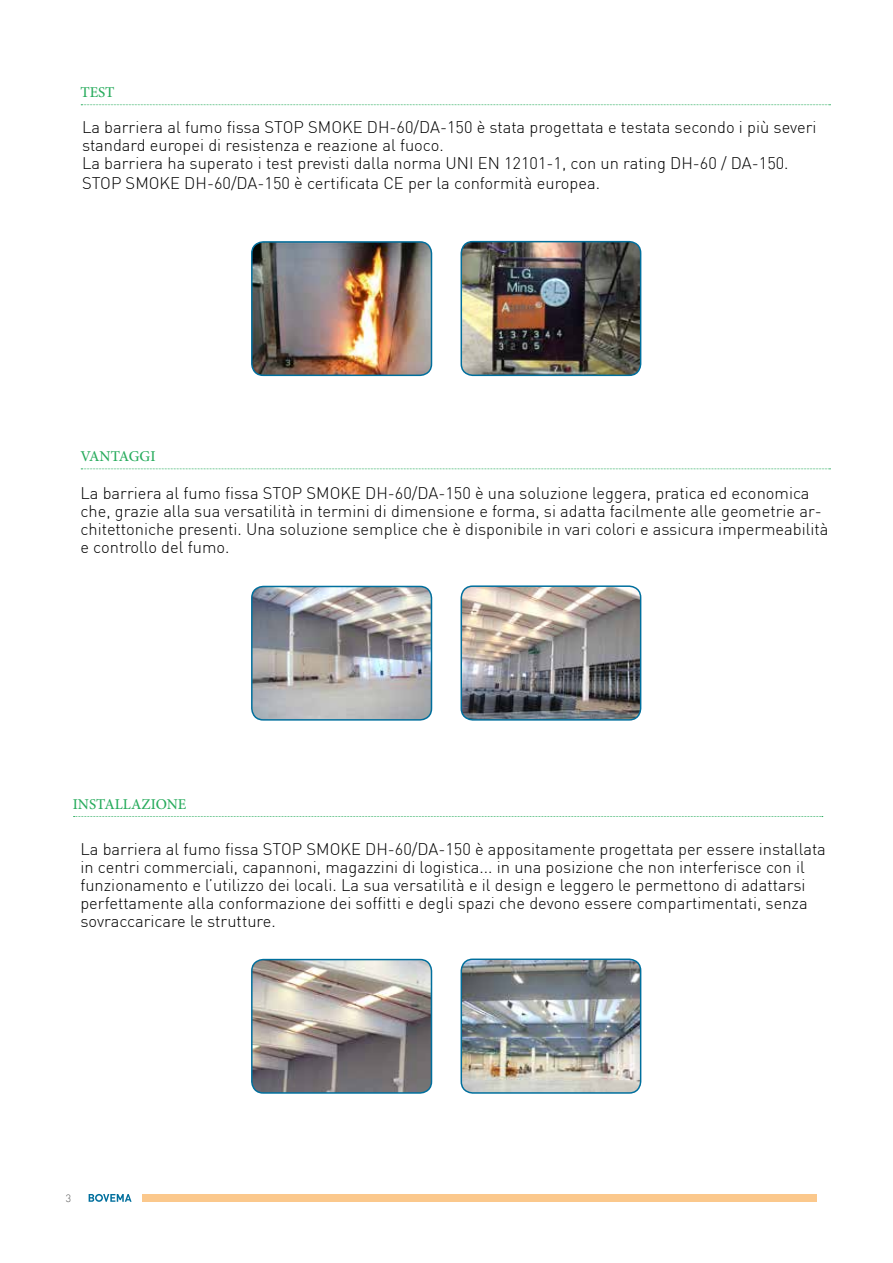
<style>
.page{position:relative;width:893px;height:1263px;background:#fff}
.page>*{position:absolute;margin:0;border:0;box-sizing:border-box;transform-origin:0 0}
.t1{font:300 16.5px/18px "DIN";color:#000}
.t2{font:500 15px "Minion Pro";color:#27ab5c}
.t3{font:300 10.5px "DIN";color:#565656}
</style>
<div class="page">
<svg style="left:74px;top:816px;width:749px;height:1px"></svg>
<div style="left:142px;top:1194px;width:674px;height:8px;background:#fbc88c"></div>
<svg style="left:89px;top:1194px;width:43px;height:8px"></svg>
<svg style="left:81px;top:104px;width:749px;height:1px"></svg>
<svg style="left:81px;top:468px;width:749px;height:1px"></svg>
<img style="left:461px;top:242px;width:180px;height:133px">
<div style="left:461px;top:241px;width:180px;height:135px;border:2px solid #006f9d;border-radius:11px"></div>
<img style="left:252px;top:242px;width:179px;height:133px">
<div style="left:251px;top:241px;width:181px;height:135px;border:2px solid #006f9d;border-radius:11px"></div>
<img style="left:461px;top:586px;width:180px;height:134px">
<div style="left:461px;top:585px;width:180px;height:136px;border:2px solid #006f9d;border-radius:11px"></div>
<img style="left:252px;top:586px;width:179px;height:132px">
<div style="left:251px;top:586px;width:181px;height:135px;border:2px solid #006f9d;border-radius:11px"></div>
<img style="left:461px;top:959px;width:180px;height:134px">
<div style="left:461px;top:958px;width:180px;height:136px;border:2px solid #006f9d;border-radius:11px"></div>
<img style="left:252px;top:959px;width:179px;height:132px">
<div style="left:251px;top:959px;width:181px;height:135px;border:2px solid #006f9d;border-radius:11px"></div>
<p class="t2" style="left:80px;top:83px;width:36px">TEST</p>
<p class="t1" style="left:82px;top:118px;width:736px">La barriera al fumo fissa STOP SMOKE DH-60/DA-150 è stata progettata e testata secondo i più severi standard europei di resistenza e reazione al fuoco.<br>La barriera ha superato i test previsti dalla norma UNI EN 12101-1, con un rating DH-60 / DA-150.</p>
<p class="t1" style="left:82px;top:174px;width:519px">STOP SMOKE DH-60/DA-150 è certificata CE per la conformità europea.</p>
<p class="t2" style="left:80px;top:447px;width:77px">VANTAGGI</p>
<p class="t1" style="left:80px;top:484px;width:750px">La barriera al fumo fissa STOP SMOKE DH-60/DA-150 è una soluzione leggera, pratica ed economica che, grazie alla sua versatilità in termini di dimensione e forma, si adatta facilmente alle geometrie ar&shy;chitettoniche presenti. Una soluzione semplice che è disponibile in vari colori e assicura impermeabilità e controllo del fumo.</p>
<p class="t2" style="left:73px;top:795px;width:115px">INSTALLAZIONE</p>
<p class="t1" style="left:80px;top:840px;width:747px">La barriera al fumo fissa STOP SMOKE DH-60/DA-150 è appositamente progettata per essere installata in centri commerciali, capannoni, magazzini di logistica... in una posizione che non interferisce con il funzionamento e l’utilizzo dei locali. La sua versatilità e il design e leggero le permettono di adattarsi perfettamente alla conformazione dei soffitti e degli spazi che devono essere compartimentati, senza sovraccaricare le strutture.</p>
<p class="t3" style="left:66px;top:1191px;width:7px">3</p>
</div>
